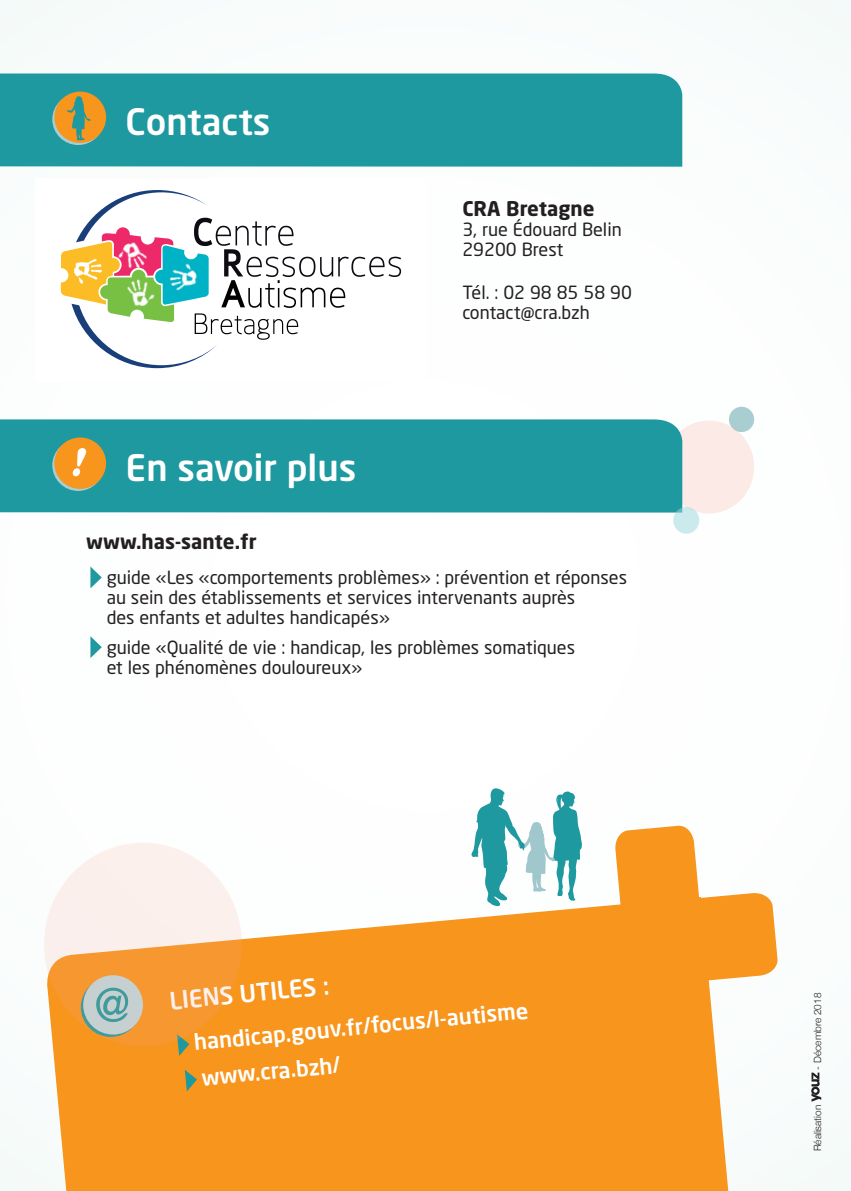
<style>
.page{position:relative;width:851px;height:1191px;background:#fff}
.page>*{position:absolute;margin:0;border:0;box-sizing:border-box;transform-origin:0 0}
.t1{font:500 36px "Neo Sans Std";color:#fff}
.t2{font:500 24px "Neo Sans Std";color:#fff}
.t3{font:500 22px "Neo Sans Std";color:#fff}
.t4{font:700 20px "Neo Sans Std";color:#231f20}
.t5{font:18px/20px "Neo Sans Std";color:#231f20}
.t6{font:300 10px "Helvetica Neue";color:#231f20}
</style>
<div class="page">
<div style="left:728px;top:407px;width:26px;height:25px;background:#a8ced2;border-radius:50%"></div>
<svg style="left:811px;top:1072px;width:10px;height:29px"></svg>
<svg style="left:615px;top:825px;width:163px;height:145px"></svg>
<svg style="left:47px;top:897px;width:726px;height:294px;background:#f7a138"></svg>
<svg style="left:177px;top:1035px;width:12px;height:21px"></svg>
<svg style="left:185px;top:1069px;width:12px;height:22px"></svg>
<div style="left:663px;top:420px;width:91px;height:93px;background:#fbeae6;border-radius:50%"></div>
<div style="left:0;top:73px;width:682px;height:94px;background:#1f99a0"></div>
<div style="left:0;top:419px;width:682px;height:93px;background:#1f99a0"></div>
<svg style="left:90px;top:566px;width:12px;height:22px"></svg>
<svg style="left:90px;top:636px;width:12px;height:22px"></svg>
<svg style="left:673px;top:507px;width:26px;height:27px"></svg>
<svg style="left:44px;top:842px;width:198px;height:204px;background:#f2caa1"></svg>
<svg style="left:61px;top:190px;width:340px;height:178px"></svg>
<img style="left:73px;top:256px;width:30px;height:31px">
<img style="left:111px;top:234px;width:42px;height:41px">
<img style="left:122px;top:275px;width:36px;height:36px">
<img style="left:166px;top:260px;width:35px;height:34px">
<svg style="left:52px;top:94px;width:52px;height:51px"></svg>
<div style="left:54px;top:92px;width:52px;height:51px;background:#f7951d;border-radius:50%"></div>
<svg style="left:52px;top:439px;width:52px;height:52px"></svg>
<div style="left:54px;top:437px;width:52px;height:52px;background:#f7951d;border-radius:50%"></div>
<svg style="left:67px;top:96px;width:24px;height:44px"></svg>
<svg style="left:471px;top:788px;width:111px;height:118px"></svg>
<svg style="left:73px;top:448px;width:13px;height:28px"></svg>
<p class="t1" style="left:126px;top:99px;width:146px">Contacts</p>
<p class="t1" style="left:126px;top:445px;width:232px">En savoir plus</p>
<p class="t4" style="left:462px;top:196px;width:134px">CRA Bretagne</p>
<p class="t5" style="left:462px;top:220px;width:161px">3, rue Édouard Belin</p>
<p class="t5" style="left:462px;top:240px;width:103px">29200 Brest</p>
<p class="t5" style="left:462px;top:282px;width:171px">Tél. : 02 98 85 58 90</p>
<p class="t5" style="left:462px;top:302px;width:129px">contact@cra.bzh</p>
<p class="t4" style="left:86px;top:529px;width:172px">www.has-sante.fr</p>
<p class="t5" style="left:107px;top:567px;width:522px">guide «Les «comportements problèmes» : prévention et réponses au sein des établissements et services intervenants auprès<br>des enfants et adultes handicapés»</p>
<p class="t5" style="left:107px;top:637px;width:470px">guide «Qualité de vie : handicap, les problèmes somatiques et les phénomènes douloureux»</p>
<p class="t2" style="left:168px;top:985px;width:162px;rotate:-5deg">LIENS UTILES :</p>
<p class="t3" style="left:193px;top:1027px;width:337px;rotate:-5deg">handicap.gouv.fr/focus/l-autisme</p>
<p class="t3" style="left:201px;top:1063px;width:140px;rotate:-5deg">www.cra.bzh/</p>
<p class="t6" style="left:809px;top:1069px;width:78px;rotate:-90deg">- Décembre 2018</p>
<p class="t6" style="left:809px;top:1151px;width:48px;rotate:-90deg">Réalisation</p>
</div>
